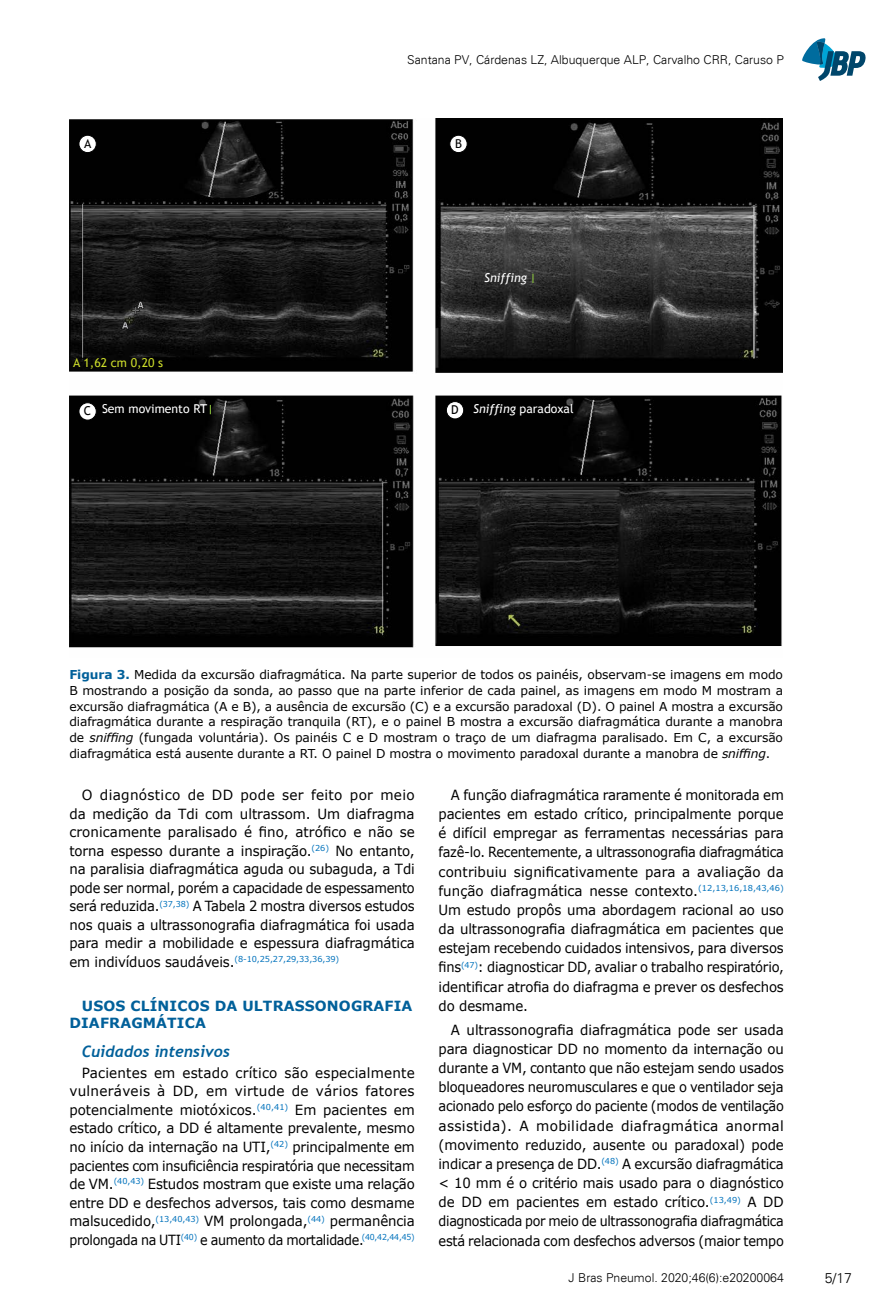
<style>
.page{position:relative;width:893px;height:1315px;background:#fff}
.page>*{position:absolute;margin:0;border:0;box-sizing:border-box;transform-origin:0 0}
.t1{font:italic 700 15.75px "Trebuchet";color:#01609a}
.t2{font:14px/19.1px "Verdana";letter-spacing:-.01em;color:#000;text-align:justify;scale:.95 1}
.t3{font:14px/18.6px "Verdana";letter-spacing:-.01em;color:#000;text-align:justify}
.t4{font:700 14px/16.8px "Verdana";letter-spacing:.01em;color:#01609a}
.t5{font:300 14px "Univers";color:#000}
.t6{font:12.25px/15.8px "Verdana";letter-spacing:-.01em;color:#000;text-align:justify}
.t7{font:300 12.25px "Univers";color:#000}
.t8{font:12.25px "Trebuchet MS";color:#fff}
.t9{font:12.25px "Trebuchet MS";color:#cbdb2a}
.t10{font:italic 12.25px "Trebuchet MS";color:#fff}
.t11{font:12.25px "Trebuchet MS";color:#000}
.t12{font:8.22px "Verdana";letter-spacing:-.01em;color:#0072bc}
.s1{color:#000}
.s2{font-style:italic}
.s3{font-weight:700;color:#01609a}
.s4{font-size:14px;color:#000}
</style>
<div class="page">
<svg style="left:802px;top:38px;width:64px;height:43px"></svg>
<img style="left:69px;top:118px;width:714px;height:530px">
<div style="left:79px;top:135px;width:17px;height:18px;background:#fff;border-radius:50%"></div>
<div style="left:78px;top:135px;width:19px;height:18px;border:1px solid #000;border-radius:50%"></div>
<div style="left:450px;top:135px;width:17px;height:18px;background:#fff;border-radius:50%"></div>
<div style="left:449px;top:135px;width:19px;height:18px;border:1px solid #000;border-radius:50%"></div>
<div style="left:79px;top:403px;width:17px;height:17px;background:#fff;border-radius:50%"></div>
<div style="left:78px;top:402px;width:19px;height:18px;border:1px solid #000;border-radius:50%"></div>
<div style="left:446px;top:401px;width:18px;height:18px;background:#fff;border-radius:50%"></div>
<div style="left:446px;top:401px;width:18px;height:18px;border:1px solid #000;border-radius:50%"></div>
<p class="t7" style="left:407px;top:52px;width:378px">Santana PV, Cárdenas LZ, Albuquerque ALP, Carvalho CRR, Caruso P</p>
<p class="t11" style="left:84px;top:136px;width:9px">A</p>
<p class="t11" style="left:455px;top:136px;width:8px">B</p>
<p class="t9" style="left:73px;top:355px;width:91px">A 1,62 cm 0,20 s</p>
<p class="t10" style="left:484px;top:270px;width:44px">Sniffing</p>
<p class="t8" style="left:84px;top:402px;width:125px"><span class="s1">C</span> Sem movimento RT</p>
<p class="t8" style="left:451px;top:402px;width:124px"><span class="s1">D</span> <span class="s2">Sniffing</span> paradoxal</p>
<p class="t6" style="left:69px;top:667px;width:715px"><span class="s3">Figura 3.</span> Medida da excursão diafragmática. Na parte superior de todos os painéis, observam-se imagens em modo B mostrando a posição da sonda, ao passo que na parte inferior de cada painel, as imagens em modo M mostram a excursão diafragmática (A e B), a ausência de excursão (C) e a excursão paradoxal (D). O painel A mostra a excursão diafragmática durante a respiração tranquila (RT), e o painel B mostra a excursão diafragmática durante a manobra de <span class="s2">sniffing</span> (fungada voluntária). Os painéis C e D mostram o traço de um diafragma paralisado. Em C, a excursão diafragmática está ausente durante a RT. O painel D mostra o movimento paradoxal durante a manobra de <span class="s2">sniffing</span>.</p>
<p class="t3" style="left:69px;top:786px;width:347px;text-indent:12px">O diagnóstico de DD pode ser feito por meio da medição da Tdi com ultrassom. Um diafragma cronicamente paralisado é fino, atrófico e não se torna espesso durante a inspiração.<sup>(26)</sup> No entanto, na paralisia diafragmática aguda ou subaguda, a Tdi pode ser normal, porém a capacidade de espessamento será reduzida.<sup>(37,38)</sup> A Tabela 2 mostra diversos estudos nos quais a ultrassonografia diafragmática foi usada para medir a mobilidade e espessura diafragmática</p>
<p class="t12" style="left:69px;top:954px;width:271px"><span class="s4">em indivíduos saudáveis.</span>(8-10,25,27,29,33,36,39)</p>
<p class="t4" style="left:69px;top:997px;width:345px;text-indent:12px">USOS CLÍNICOS DA ULTRASSONOGRAFIA<br>DIAFRAGMÁTICA</p>
<p class="t1" style="left:82px;top:1041px;width:150px">Cuidados intensivos</p>
<p class="t3" style="left:69px;top:1063px;width:347px;text-indent:12px">Pacientes em estado crítico são especialmente vulneráveis à DD, em virtude de vários fatores potencialmente miotóxicos.<sup>(40,41)</sup> Em pacientes em estado crítico, a DD é altamente prevalente, mesmo no início da internação na UTI,<sup>(42)</sup> principalmente em pacientes com insuficiência respiratória que necessitam de VM.<sup>(40,43)</sup> Estudos mostram que existe uma relação entre DD e desfechos adversos, tais como desmame malsucedido,<sup>(13,40,43)</sup> VM prolongada,<sup>(44)</sup> permanência prolongada na UTI<sup>(40)</sup> e aumento da mortalidade.<sup>(40,42,44,45)</sup></p>
<p class="t2" style="left:439px;top:785px;width:365px;text-indent:12px">A função diafragmática raramente é monitorada em pacientes em estado crítico, principalmente porque é difícil empregar as ferramentas necessárias para fazê-lo. Recentemente, a ultrassonografia diafragmática contribuiu significativamente para a avaliação da função diafragmática nesse contexto.<sup>(12,13,16,18,43,46)<br></sup>Um estudo propôs uma abordagem racional ao uso da ultrassonografia diafragmática em pacientes que estejam recebendo cuidados intensivos, para diversos fins<sup>(47)</sup>: diagnosticar DD, avaliar o trabalho respiratório, identificar atrofia do diafragma e prever os desfechos do desmame.</p>
<p class="t2" style="left:439px;top:1020px;width:365px;text-indent:12px">A ultrassonografia diafragmática pode ser usada para diagnosticar DD no momento da internação ou durante a VM, contanto que não estejam sendo usados bloqueadores neuromusculares e que o ventilador seja acionado pelo esforço do paciente (modos de ventilação assistida). A mobilidade diafragmática anormal (movimento reduzido, ausente ou paradoxal) pode indicar a presença de DD.<sup>(48)</sup> A excursão diafragmática &lt; 10 mm é o critério mais usado para o diagnóstico de DD em pacientes em estado crítico.<sup>(13,49)</sup> A DD diagnosticada por meio de ultrassonografia diafragmática está relacionada com desfechos adversos (maior tempo</p>
<p class="t7" style="left:569px;top:1270px;width:217px">J Bras Pneumol. 2020;46(6):e20200064</p>
<p class="t5" style="left:825px;top:1269px;width:29px">5/17</p>
</div>
